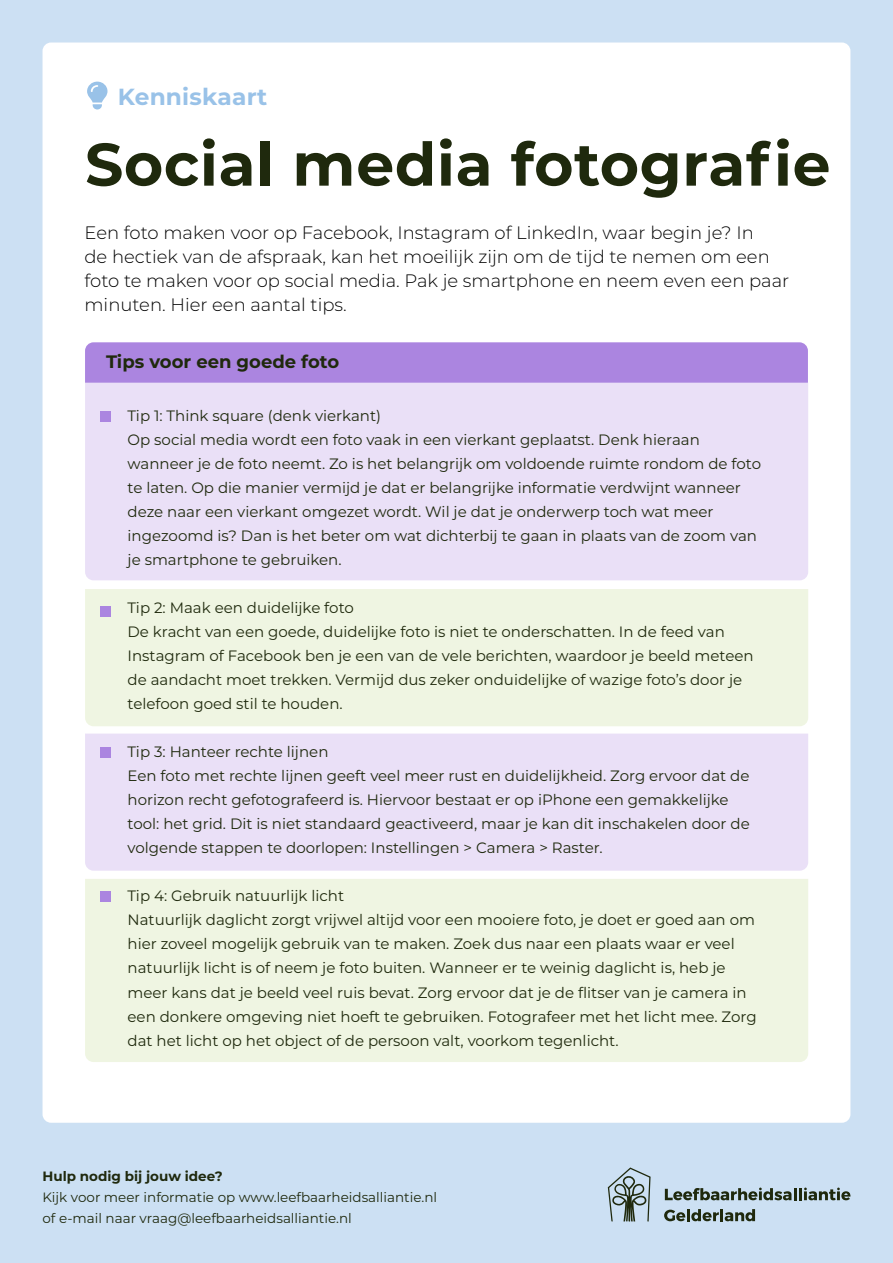
<style>
.page{position:relative;width:893px;height:1263px;background:#cce0f3}
.page>*{position:absolute;margin:0;border:0;box-sizing:border-box;transform-origin:0 0}
.t1{font:700 60px "Montserrat";letter-spacing:.01em;color:#1f290d}
.t2{font:700 23.25px "Montserrat";letter-spacing:.01em;color:#99c2e8}
.t3{font:300 18px/24px "Montserrat";color:#000}
.t4{font:700 18px "Montserrat";color:#1f290d}
.t5{font:15px/24px "Montserrat";color:#1f290d}
.t6{font:13.5px "Montserrat";color:#1f290d}
.t7{font:700 13.5px "Montserrat";color:#1f290d}
</style>
<div class="page">
<div style="left:43px;top:43px;width:807px;height:1080px;background:#fff;border-radius:9px"></div>
<div style="left:85px;top:733px;width:723px;height:138px;background:#eae0f7"></div>
<div style="left:85px;top:342px;width:723px;height:41px;background:#ab85e0"></div>
<div style="left:85px;top:383px;width:723px;height:197px;background:#eae0f7"></div>
<div style="left:85px;top:879px;width:723px;height:183px;background:#eff5e2"></div>
<div style="left:85px;top:589px;width:723px;height:137px;background:#eff5e2"></div>
<svg style="left:608px;top:1167px;width:43px;height:55px"></svg>
<svg style="left:665px;top:1187px;width:186px;height:13px"></svg>
<svg style="left:664px;top:1209px;width:91px;height:12px"></svg>
<div style="left:100px;top:411px;width:11px;height:11px;background:#ab85e0"></div>
<div style="left:100px;top:606px;width:11px;height:11px;background:#ab85e0"></div>
<div style="left:100px;top:747px;width:11px;height:11px;background:#ab85e0"></div>
<div style="left:100px;top:892px;width:11px;height:10px;background:#ab85e0"></div>
<svg style="left:87px;top:82px;width:20px;height:27px"></svg>
<p class="t2" style="left:118px;top:80px;width:151px">Kenniskaart</p>
<p class="t1" style="left:85px;top:121px;width:747px">Social media fotografie</p>
<p class="t3" style="left:84px;top:220px;width:706px">Een foto maken voor op Facebook, Instagram of LinkedIn, waar begin je? In<br>de hectiek van de afspraak, kan het moeilijk zijn om de tijd te nemen om een foto te maken voor op social media. Pak je smartphone en neem even een paar minuten. Hier een aantal tips.</p>
<p class="t4" style="left:106px;top:349px;width:235px">Tips voor een goede foto</p>
<p class="t5" style="left:128px;top:404px;width:255px">Tip 1: Think square (denk vierkant)</p>
<p class="t5" style="left:128px;top:428px;width:635px">Op social media wordt een foto vaak in een vierkant geplaatst. Denk hieraan wanneer je de foto neemt. Zo is het belangrijk om voldoende ruimte rondom de foto te laten. Op die manier vermijd je dat er belangrijke informatie verdwijnt wanneer deze naar een vierkant omgezet wordt. Wil je dat je onderwerp toch wat meer ingezoomd is? Dan is het beter om wat dichterbij te gaan in plaats van de zoom van je smartphone te gebruiken.</p>
<p class="t5" style="left:128px;top:596px;width:228px">Tip 2: Maak een duidelijke foto</p>
<p class="t5" style="left:128px;top:620px;width:627px">De kracht van een goede, duidelijke foto is niet te onderschatten. In de feed van Instagram of Facebook ben je een van de vele berichten, waardoor je beeld meteen de aandacht moet trekken. Vermijd dus zeker onduidelijke of wazige foto’s door je telefoon goed stil te houden.</p>
<p class="t5" style="left:128px;top:740px;width:202px">Tip 3: Hanteer rechte lijnen</p>
<p class="t5" style="left:128px;top:764px;width:624px">Een foto met rechte lijnen geeft veel meer rust en duidelijkheid. Zorg ervoor dat de horizon recht gefotografeerd is. Hiervoor bestaat er op iPhone een gemakkelijke tool: het grid. Dit is niet standaard geactiveerd, maar je kan dit inschakelen door de volgende stappen te doorlopen: Instellingen &gt; Camera &gt; Raster.</p>
<p class="t5" style="left:128px;top:884px;width:218px">Tip 4: Gebruik natuurlijk licht</p>
<p class="t5" style="left:128px;top:908px;width:631px">Natuurlijk daglicht zorgt vrijwel altijd voor een mooiere foto, je doet er goed aan om hier zoveel mogelijk gebruik van te maken. Zoek dus naar een plaats waar er veel natuurlijk licht is of neem je foto buiten. Wanneer er te weinig daglicht is, heb je meer kans dat je beeld veel ruis bevat. Zorg ervoor dat je de flitser van je camera in een donkere omgeving niet hoeft te gebruiken. Fotografeer met het licht mee. Zorg dat het licht op het object of de persoon valt, voorkom tegenlicht.</p>
<p class="t7" style="left:43px;top:1166px;width:182px">Hulp nodig bij jouw idee?</p>
<p class="t6" style="left:43px;top:1187px;width:396px">Kijk voor meer informatie op www.leefbaarheidsalliantie.nl</p>
<p class="t6" style="left:43px;top:1208px;width:311px">of e-mail naar vraag@leefbaarheidsalliantie.nl</p>
</div>
